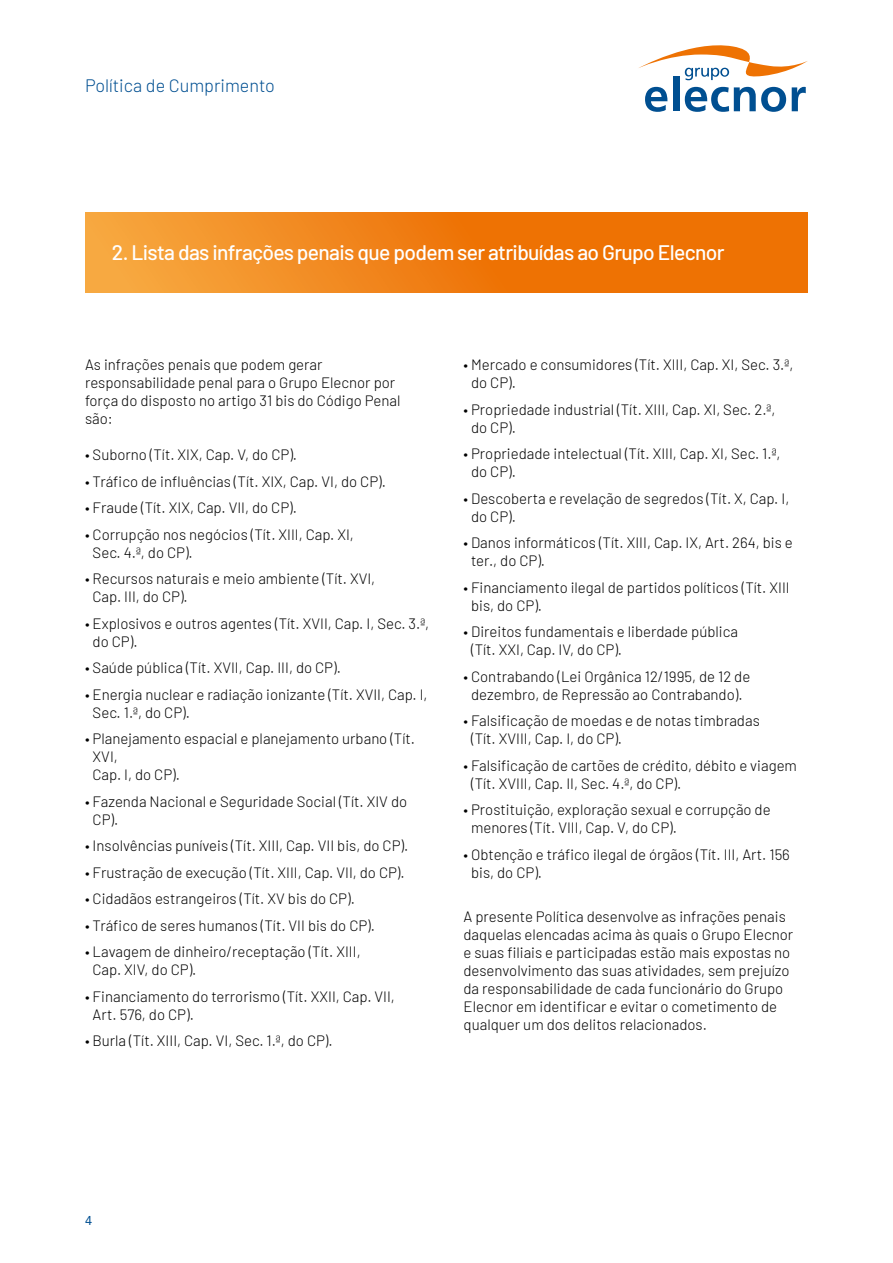
<style>
.page{position:relative;width:893px;height:1263px;background:#fff}
.page>*{position:absolute;margin:0;border:0;box-sizing:border-box;transform-origin:0 0}
.t1{font:500 21px "Barlow";letter-spacing:-.03em;color:#fff}
.t2{font:300 18px "Barlow";color:#004f91}
.t3{font:300 15px/18px "Barlow";color:#000}
.t4{font:12.75px "Avenir LT Std";color:#004f91}
</style>
<div class="page">
<svg style="left:645px;top:87px;width:22px;height:25px"></svg>
<div style="left:673px;top:77px;width:6px;height:34px;background:#004f91"></div>
<svg style="left:685px;top:87px;width:101px;height:25px"></svg>
<svg style="left:792px;top:87px;width:14px;height:24px"></svg>
<svg style="left:639px;top:45px;width:169px;height:36px"></svg>
<svg style="left:85px;top:213px;width:723px;height:79px;background:#f08116"></svg>
<p class="t2" style="left:85px;top:73px;width:191px">Política de Cumprimento</p>
<h1 class="t1" style="left:112px;top:237px;width:614px">2. Lista das infrações penais que podem ser atribuídas ao Grupo Elecnor</h1>
<p class="t3" style="left:85px;top:355px;width:317px">As infrações penais que podem gerar responsabilidade penal para o Grupo Elecnor por força do disposto no artigo 31 bis do Código Penal são:</p>
<p class="t3" style="left:85px;top:445px;width:214px">• Suborno (Tít. XIX, Cap. V, do CP).</p>
<p class="t3" style="left:85px;top:471px;width:302px">• Tráfico de influências (Tít. XIX, Cap. VI, do CP).</p>
<p class="t3" style="left:85px;top:498px;width:213px">• Fraude (Tít. XIX, Cap. VII, do CP).</p>
<p class="t3" style="left:93px;top:524px;width:263px;text-indent:-8px">• Corrupção nos negócios (Tít. XIII, Cap. XI,<br>Sec. 4.ª, do CP).</p>
<p class="t3" style="left:93px;top:569px;width:284px;text-indent:-8px">• Recursos naturais e meio ambiente (Tít. XVI,<br>Cap. III, do CP).</p>
<p class="t3" style="left:93px;top:613px;width:338px;text-indent:-8px">• Explosivos e outros agentes (Tít. XVII, Cap. I, Sec. 3.ª, do CP).</p>
<p class="t3" style="left:85px;top:658px;width:257px">• Saúde pública (Tít. XVII, Cap. III, do CP).</p>
<p class="t3" style="left:93px;top:684px;width:336px;text-indent:-8px">• Energia nuclear e radiação ionizante (Tít. XVII, Cap. I,<br>Sec. 1.ª, do CP).</p>
<p class="t3" style="left:93px;top:729px;width:324px;text-indent:-8px">• Planejamento espacial e planejamento urbano (Tít.<br>XVI,<br>Cap. I, do CP).</p>
<p class="t3" style="left:93px;top:791px;width:316px;text-indent:-8px">• Fazenda Nacional e Seguridade Social (Tít. XIV do<br>CP).</p>
<p class="t3" style="left:85px;top:836px;width:325px">• Insolvências puníveis (Tít. XIII, Cap. VII bis, do CP).</p>
<p class="t3" style="left:85px;top:862px;width:321px">• Frustração de execução (Tít. XIII, Cap. VII, do CP).</p>
<p class="t3" style="left:85px;top:889px;width:271px">• Cidadãos estrangeiros (Tít. XV bis do CP).</p>
<p class="t3" style="left:85px;top:915px;width:292px">• Tráfico de seres humanos (Tít. VII bis do CP).</p>
<p class="t3" style="left:93px;top:942px;width:269px;text-indent:-8px">• Lavagem de dinheiro/receptação (Tít. XIII,<br>Cap. XIV, do CP).</p>
<p class="t3" style="left:93px;top:986px;width:304px;text-indent:-8px">• Financiamento do terrorismo (Tít. XXII, Cap. VII,<br>Art. 576, do CP).</p>
<p class="t3" style="left:85px;top:1031px;width:249px">• Burla (Tít. XIII, Cap. VI, Sec. 1.ª, do CP).</p>
<p class="t3" style="left:471px;top:355px;width:324px;text-indent:-8px">• Mercado e consumidores (Tít. XIII, Cap. XI, Sec. 3.ª, do CP).</p>
<p class="t3" style="left:471px;top:399px;width:306px;text-indent:-8px">• Propriedade industrial (Tít. XIII, Cap. XI, Sec. 2.ª, do CP).</p>
<p class="t3" style="left:471px;top:444px;width:311px;text-indent:-8px">• Propriedade intelectual (Tít. XIII, Cap. XI, Sec. 1.ª, do CP).</p>
<p class="t3" style="left:471px;top:488px;width:320px;text-indent:-8px">• Descoberta e revelação de segredos (Tít. X, Cap. I, do CP).</p>
<p class="t3" style="left:471px;top:533px;width:323px;text-indent:-8px">• Danos informáticos (Tít. XIII, Cap. IX, Art. 264, bis e ter., do CP).</p>
<p class="t3" style="left:471px;top:577px;width:320px;text-indent:-8px">• Financiamento ilegal de partidos políticos (Tít. XIII bis, do CP).</p>
<p class="t3" style="left:471px;top:622px;width:268px;text-indent:-8px">• Direitos fundamentais e liberdade pública (Tít. XXI, Cap. IV, do CP).</p>
<p class="t3" style="left:463px;top:666px;width:288px;text-align:center">• Contrabando (Lei Orgânica 12/1995, de 12 de dezembro, de Repressão ao Contrabando).</p>
<p class="t3" style="left:471px;top:711px;width:290px;text-indent:-8px">• Falsificação de moedas e de notas timbradas (Tít. XVIII, Cap. I, do CP).</p>
<p class="t3" style="left:471px;top:755px;width:327px;text-indent:-8px">• Falsificação de cartões de crédito, débito e viagem (Tít. XVIII, Cap. II, Sec. 4.ª, do CP).</p>
<p class="t3" style="left:471px;top:800px;width:301px;text-indent:-8px">• Prostituição, exploração sexual e corrupção de menores (Tít. VIII, Cap. V, do CP).</p>
<p class="t3" style="left:471px;top:844px;width:320px;text-indent:-8px">• Obtenção e tráfico ilegal de órgãos (Tít. III, Art. 156 bis, do CP).</p>
<p class="t3" style="left:463px;top:907px;width:331px">A presente Política desenvolve as infrações penais daquelas elencadas acima às quais o Grupo Elecnor e suas filiais e participadas estão mais expostas no desenvolvimento das suas atividades, sem prejuízo da responsabilidade de cada funcionário do Grupo Elecnor em identificar e evitar o cometimento de qualquer um dos delitos relacionados.</p>
<p class="t4" style="left:85px;top:1213px;width:9px">4</p>
</div>
